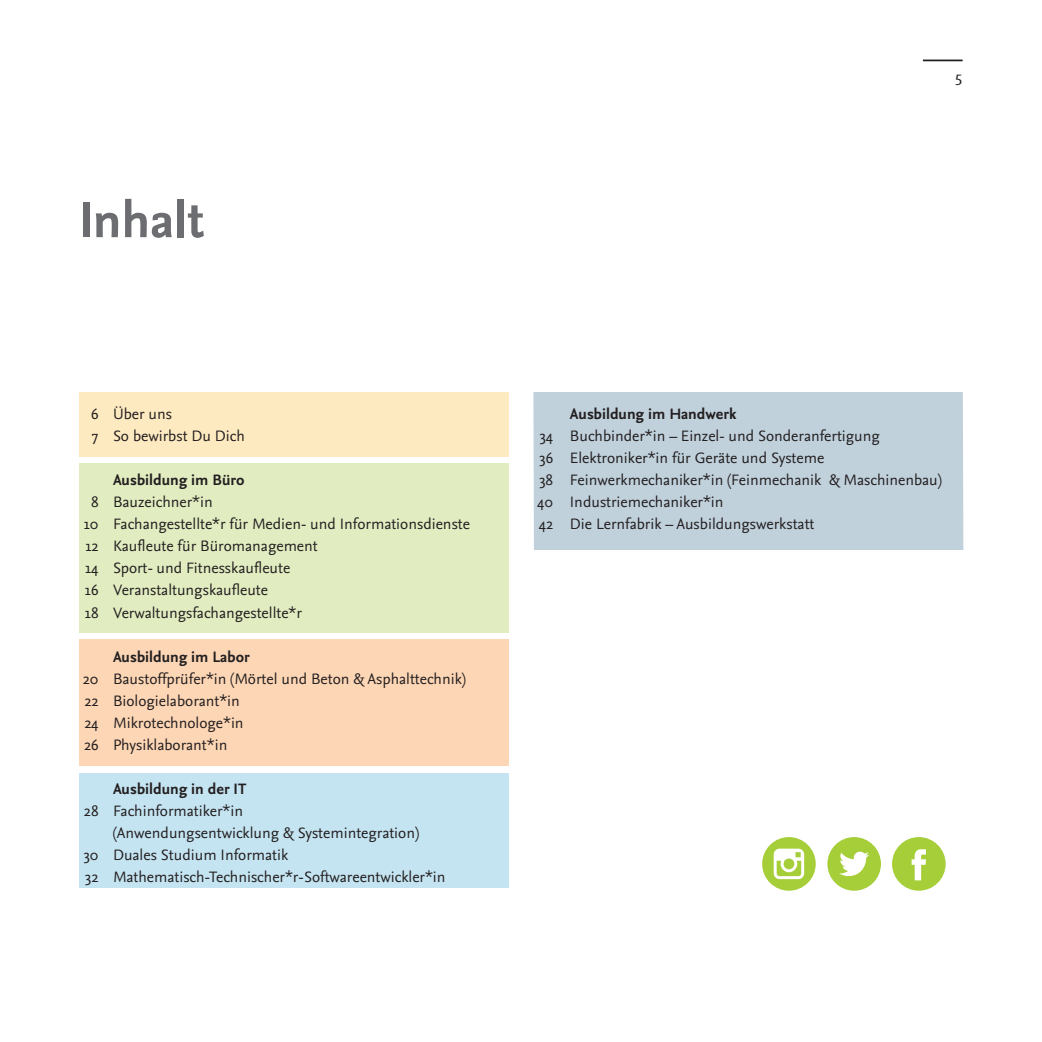
<style>
.page{position:relative;width:1042px;height:1042px;background:#fff}
.page>*{position:absolute;margin:0;border:0;box-sizing:border-box;transform-origin:0 0}
.Headline_Sans_bold_4{font:700 52.5px "Nexus Sans Pro";color:#6c6d70}
.Copy_Sans_9pt_ZAB_14{font:15.75px "Nexus Sans Pro";color:#231f20}
.Copy_Sans_9pt_ZAB_14-2{font:700 15.75px "Nexus Sans Pro";color:#231f20}
.Seitenzahl_Kolumnent{font:15.75px "Nexus Sans Pro";color:#231f20}
</style>
<div class="page">
<hr style="left:923px;top:60px;width:39px;height:1px;background:#231f20">
<div style="left:79px;top:392px;width:430px;height:65px;background:#feeac0"></div>
<div style="left:79px;top:463px;width:430px;height:170px;background:#e1edc1"></div>
<div style="left:79px;top:639px;width:430px;height:127px;background:#fdd6b5"></div>
<div style="left:79px;top:773px;width:430px;height:114px;background:#c4e4f1"></div>
<div style="left:533px;top:392px;width:430px;height:158px;background:#c0d1dc"></div>
<svg style="left:762px;top:837px;width:54px;height:53px"></svg>
<svg style="left:892px;top:837px;width:53px;height:53px"></svg>
<svg style="left:827px;top:837px;width:54px;height:53px"></svg>
<p class="Headline_Sans_bold_4" style="left:79px;top:180px;width:127px">Inhalt</p>
<p class="Copy_Sans_9pt_ZAB_14" style="left:91px;top:402px;width:9px">6</p>
<p class="Copy_Sans_9pt_ZAB_14" style="left:92px;top:424px;width:8px">7</p>
<p class="Copy_Sans_9pt_ZAB_14" style="left:91px;top:490px;width:9px">8</p>
<p class="Copy_Sans_9pt_ZAB_14" style="left:84px;top:512px;width:16px">10</p>
<p class="Copy_Sans_9pt_ZAB_14" style="left:85px;top:534px;width:15px">12</p>
<p class="Copy_Sans_9pt_ZAB_14" style="left:85px;top:556px;width:15px">14</p>
<p class="Copy_Sans_9pt_ZAB_14" style="left:85px;top:578px;width:15px">16</p>
<p class="Copy_Sans_9pt_ZAB_14" style="left:85px;top:600px;width:15px">18</p>
<p class="Copy_Sans_9pt_ZAB_14" style="left:83px;top:667px;width:17px">20</p>
<p class="Copy_Sans_9pt_ZAB_14" style="left:84px;top:689px;width:16px">22</p>
<p class="Copy_Sans_9pt_ZAB_14" style="left:84px;top:711px;width:16px">24</p>
<p class="Copy_Sans_9pt_ZAB_14" style="left:84px;top:733px;width:16px">26</p>
<p class="Copy_Sans_9pt_ZAB_14" style="left:84px;top:799px;width:16px">28</p>
<p class="Copy_Sans_9pt_ZAB_14" style="left:83px;top:843px;width:17px">30</p>
<p class="Copy_Sans_9pt_ZAB_14" style="left:85px;top:865px;width:15px">32</p>
<p class="Copy_Sans_9pt_ZAB_14" style="left:113px;top:402px;width:61px">Über uns</p>
<p class="Copy_Sans_9pt_ZAB_14" style="left:113px;top:424px;width:133px">So bewirbst Du Dich</p>
<p class="Copy_Sans_9pt_ZAB_14-2" style="left:113px;top:468px;width:133px">Ausbildung im Büro</p>
<p class="Copy_Sans_9pt_ZAB_14" style="left:113px;top:490px;width:101px">Bauzeichner*in</p>
<p class="Copy_Sans_9pt_ZAB_14" style="left:113px;top:512px;width:358px">Fachangestellte*r für Medien- und Informationsdienste</p>
<p class="Copy_Sans_9pt_ZAB_14" style="left:113px;top:534px;width:206px">Kaufleute für Büromanagement</p>
<p class="Copy_Sans_9pt_ZAB_14" style="left:113px;top:556px;width:179px">Sport- und Fitnesskaufleute</p>
<p class="Copy_Sans_9pt_ZAB_14" style="left:113px;top:578px;width:157px">Veranstaltungskaufleute</p>
<p class="Copy_Sans_9pt_ZAB_14" style="left:113px;top:600px;width:190px">Verwaltungsfachangestellte*r</p>
<p class="Copy_Sans_9pt_ZAB_14-2" style="left:113px;top:644px;width:138px">Ausbildung im Labor</p>
<p class="Copy_Sans_9pt_ZAB_14" style="left:113px;top:667px;width:354px">Baustoffprüfer*in (Mörtel und Beton &amp; Asphalttechnik)</p>
<p class="Copy_Sans_9pt_ZAB_14" style="left:113px;top:689px;width:128px">Biologielaborant*in</p>
<p class="Copy_Sans_9pt_ZAB_14" style="left:113px;top:711px;width:132px">Mikrotechnologe*in</p>
<p class="Copy_Sans_9pt_ZAB_14" style="left:113px;top:733px;width:116px">Physiklaborant*in</p>
<p class="Copy_Sans_9pt_ZAB_14-2" style="left:113px;top:777px;width:135px">Ausbildung in der IT</p>
<p class="Copy_Sans_9pt_ZAB_14" style="left:113px;top:799px;width:132px">Fachinformatiker*in</p>
<p class="Copy_Sans_9pt_ZAB_14" style="left:113px;top:821px;width:307px">(Anwendungsentwicklung &amp; Systemintegration)</p>
<p class="Copy_Sans_9pt_ZAB_14" style="left:113px;top:843px;width:177px">Duales Studium Informatik</p>
<p class="Copy_Sans_9pt_ZAB_14" style="left:113px;top:865px;width:334px">Mathematisch-Technischer*r-Softwareentwickler*in</p>
<p class="Seitenzahl_Kolumnent" style="left:954px;top:68px;width:9px">5</p>
<p class="Copy_Sans_9pt_ZAB_14" style="left:539px;top:424px;width:15px">34</p>
<p class="Copy_Sans_9pt_ZAB_14" style="left:539px;top:446px;width:16px">36</p>
<p class="Copy_Sans_9pt_ZAB_14" style="left:539px;top:468px;width:16px">38</p>
<p class="Copy_Sans_9pt_ZAB_14" style="left:537px;top:490px;width:17px">40</p>
<p class="Copy_Sans_9pt_ZAB_14" style="left:539px;top:512px;width:16px">42</p>
<p class="Copy_Sans_9pt_ZAB_14-2" style="left:570px;top:402px;width:168px">Ausbildung im Handwerk</p>
<p class="Copy_Sans_9pt_ZAB_14" style="left:570px;top:424px;width:311px">Buchbinder*in – Einzel- und Sonderanfertigung</p>
<p class="Copy_Sans_9pt_ZAB_14" style="left:570px;top:446px;width:256px">Elektroniker*in für Geräte und Systeme</p>
<p class="Copy_Sans_9pt_ZAB_14" style="left:570px;top:468px;width:373px">Feinwerkmechaniker*in (Feinmechanik &amp; Maschinenbau)</p>
<p class="Copy_Sans_9pt_ZAB_14" style="left:570px;top:490px;width:155px">Industriemechaniker*in</p>
<p class="Copy_Sans_9pt_ZAB_14" style="left:570px;top:512px;width:246px">Die Lernfabrik – Ausbildungswerkstatt</p>
</div>
